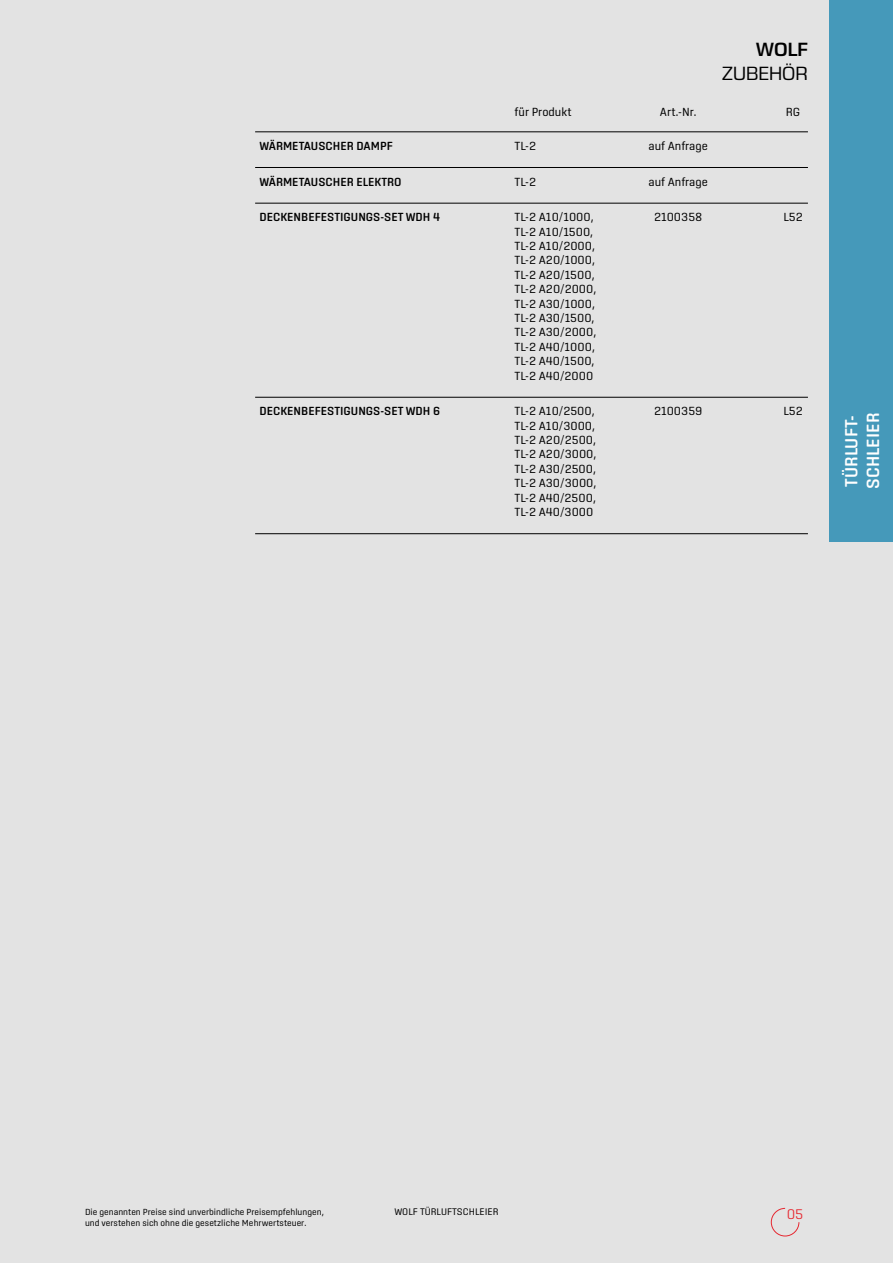
<style>
.page{position:relative;width:893px;height:1263px;background:#e3e3e3}
.page>*{position:absolute;margin:0;border:0;box-sizing:border-box;transform-origin:0 0}
.t1{font:19.5px "Eurostile Next LT Pro";color:#000}
.t2{font:600 19.5px "Eurostile Next LT Pro";color:#000}
.t3{font:500 18px/21.6px "Center";color:#fff}
.t4{font:300 14.25px "Center";color:#e62730}
.t5{font:12px/14.4px "Center";color:#000}
.t6{font:500 12px "Center";color:#000}
.t7{font:9.75px "Center";color:#000}
.t8{font:9px/10.8px "Center";color:#000}
</style>
<div class="page">
<div style="left:829px;top:0;width:64px;height:541px;background:#4599ba"></div>
<hr style="left:255px;top:132px;width:553px;height:1px;background:#000">
<hr style="left:255px;top:167px;width:553px;height:1px;background:#000">
<hr style="left:255px;top:203px;width:553px;height:1px;background:#000">
<hr style="left:255px;top:397px;width:553px;height:1px;background:#000">
<hr style="left:255px;top:533px;width:553px;height:1px;background:#000">
<svg style="left:770px;top:1208px;width:29px;height:29px"></svg>
<h1 class="t2" style="left:756px;top:39px;width:54px">WOLF</h1>
<h1 class="t1" style="left:722px;top:62px;width:88px">ZUBEHÖR</h1>
<p class="t5" style="left:514px;top:104px;width:59px">für Produkt</p>
<p class="t5" style="left:660px;top:104px;width:38px">Art.-Nr.</p>
<p class="t5" style="left:786px;top:104px;width:16px">RG</p>
<p class="t6" style="left:259px;top:139px;width:135px">WÄRMETAUSCHER DAMPF</p>
<p class="t5" style="left:515px;top:138px;width:23px">TL-2</p>
<p class="t5" style="left:648px;top:138px;width:61px">auf Anfrage</p>
<p class="t6" style="left:259px;top:174px;width:144px">WÄRMETAUSCHER ELEKTRO</p>
<p class="t5" style="left:515px;top:174px;width:23px">TL-2</p>
<p class="t5" style="left:648px;top:174px;width:61px">auf Anfrage</p>
<p class="t6" style="left:259px;top:210px;width:182px">DECKENBEFESTIGUNGS-SET WDH 4</p>
<p class="t5" style="left:515px;top:210px;width:83px">TL-2 A10/1000,<br>TL-2 A10/1500,<br>TL-2 A10/2000,<br>TL-2 A20/1000,<br>TL-2 A20/1500,<br>TL-2 A20/2000,<br>TL-2 A30/1000,<br>TL-2 A30/1500,<br>TL-2 A30/2000,<br>TL-2 A40/1000,<br>TL-2 A40/1500,<br>TL-2 A40/2000</p>
<p class="t5" style="left:654px;top:210px;width:50px">2100358</p>
<p class="t5" style="left:783px;top:210px;width:21px">L52</p>
<p class="t6" style="left:259px;top:404px;width:182px">DECKENBEFESTIGUNGS-SET WDH 6</p>
<p class="t5" style="left:515px;top:404px;width:83px">TL-2 A10/2500,<br>TL-2 A10/3000,<br>TL-2 A20/2500,<br>TL-2 A20/3000,<br>TL-2 A30/2500,<br>TL-2 A30/3000,<br>TL-2 A40/2500,<br>TL-2 A40/3000</p>
<p class="t5" style="left:654px;top:404px;width:50px">2100359</p>
<p class="t5" style="left:783px;top:404px;width:21px">L52</p>
<h2 class="t3" style="left:840px;top:489px;width:78px;rotate:-90deg">TÜRLUFT-<br>SCHLEIER</h2>
<p class="t8" style="left:85px;top:1206px;width:240px">Die genannten Preise sind unverbindliche Preisempfehlungen, und verstehen sich ohne die gesetzliche Mehrwertsteuer.</p>
<p class="t7" style="left:394px;top:1206px;width:106px">WOLF TÜRLUFTSCHLEIER</p>
<p class="t4" style="left:787px;top:1206px;width:18px">05</p>
</div>
